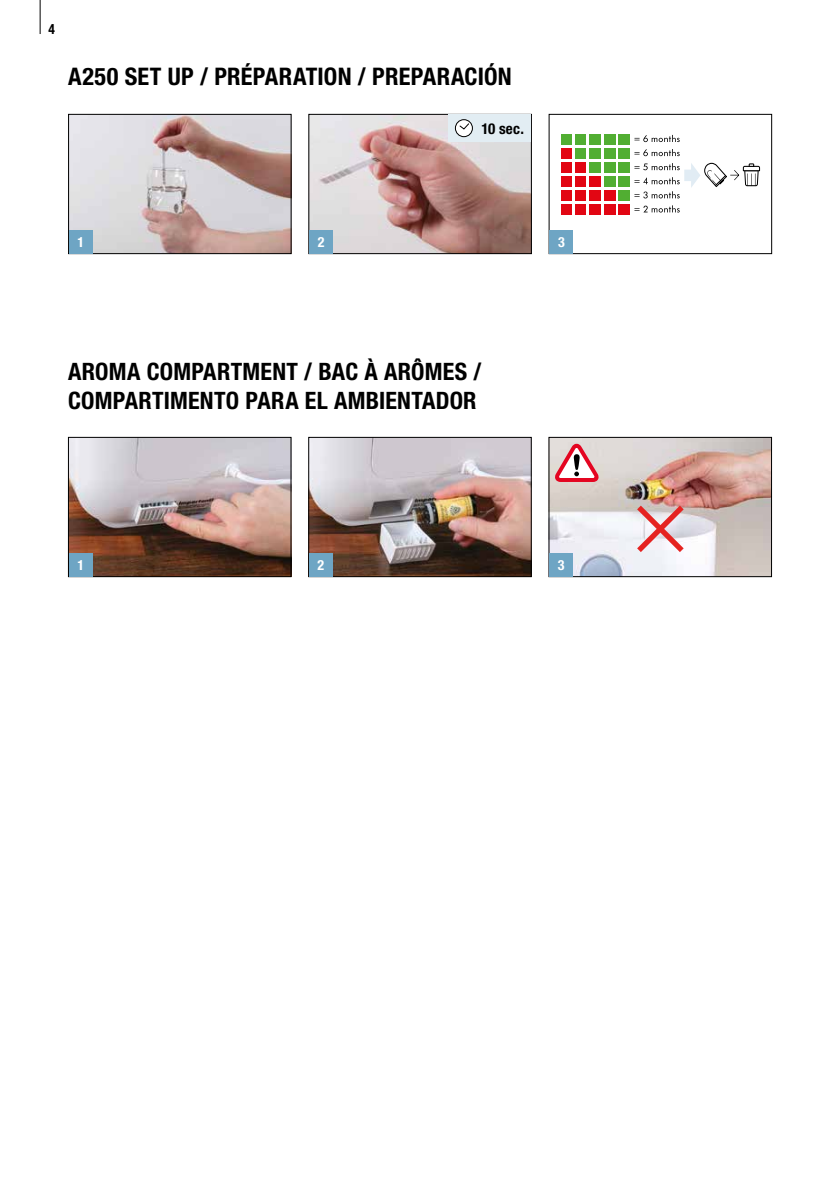
<style>
.page{position:relative;width:840px;height:1191px;background:#fff}
.page>*{position:absolute;margin:0;border:0;box-sizing:border-box;transform-origin:0 0}
.t1{font:700 condensed 24.2px "Helvetica Neue LTW1 G";letter-spacing:.01em;color:#000}
.t2{font:700 condensed 24px/29px "Helvetica Neue LTW1 G";letter-spacing:.01em;color:#000}
.t3{font:700 condensed 15px "Helvetica Neue LTW1 G";color:#000}
.t4{font:700 condensed 14px "Helvetica Neue LTW1 G";color:#fff}
.t5{font:700 condensed 14px "Helvetica Neue LTW1 G";color:#000;scale:.96 1}
</style>
<div class="page">
<hr style="left:40px;top:0;width:1px;height:34px;background:#000">
<img style="left:310px;top:439px;width:219px;height:136px">
<div style="left:308px;top:437px;width:223px;height:140px;border:1px solid #000"></div>
<img style="left:310px;top:116px;width:219px;height:136px">
<div style="left:308px;top:114px;width:223px;height:140px;border:1px solid #000"></div>
<div style="left:561px;top:148px;width:11px;height:11px;background:#e20613"></div>
<div style="left:575px;top:148px;width:11px;height:11px;background:#51ae32"></div>
<div style="left:589px;top:148px;width:11px;height:11px;background:#51ae32"></div>
<div style="left:603px;top:148px;width:11px;height:11px;background:#51ae32"></div>
<div style="left:618px;top:148px;width:11px;height:11px;background:#51ae32"></div>
<div style="left:561px;top:134px;width:11px;height:11px;background:#51ae32"></div>
<div style="left:575px;top:134px;width:11px;height:11px;background:#51ae32"></div>
<div style="left:589px;top:134px;width:11px;height:11px;background:#51ae32"></div>
<div style="left:603px;top:134px;width:11px;height:11px;background:#51ae32"></div>
<div style="left:618px;top:134px;width:11px;height:11px;background:#51ae32"></div>
<div style="left:561px;top:162px;width:11px;height:11px;background:#e20613"></div>
<div style="left:575px;top:162px;width:11px;height:11px;background:#e20613"></div>
<div style="left:589px;top:162px;width:11px;height:11px;background:#51ae32"></div>
<div style="left:603px;top:162px;width:11px;height:11px;background:#51ae32"></div>
<div style="left:618px;top:162px;width:11px;height:11px;background:#51ae32"></div>
<div style="left:561px;top:176px;width:11px;height:11px;background:#e20613"></div>
<div style="left:575px;top:176px;width:11px;height:11px;background:#e20613"></div>
<div style="left:589px;top:176px;width:11px;height:11px;background:#e20613"></div>
<div style="left:603px;top:176px;width:11px;height:11px;background:#51ae32"></div>
<div style="left:618px;top:176px;width:11px;height:11px;background:#51ae32"></div>
<div style="left:561px;top:190px;width:11px;height:11px;background:#e20613"></div>
<div style="left:575px;top:190px;width:11px;height:11px;background:#e20613"></div>
<div style="left:589px;top:190px;width:11px;height:11px;background:#e20613"></div>
<div style="left:603px;top:190px;width:11px;height:11px;background:#e20613"></div>
<div style="left:618px;top:190px;width:11px;height:11px;background:#51ae32"></div>
<div style="left:561px;top:204px;width:11px;height:11px;background:#e20613"></div>
<div style="left:575px;top:204px;width:11px;height:11px;background:#e20613"></div>
<div style="left:589px;top:204px;width:11px;height:11px;background:#e20613"></div>
<div style="left:603px;top:204px;width:11px;height:11px;background:#e20613"></div>
<div style="left:618px;top:204px;width:11px;height:11px;background:#e20613"></div>
<svg style="left:634px;top:135px;width:45px;height:7px"></svg>
<svg style="left:634px;top:149px;width:45px;height:7px"></svg>
<svg style="left:634px;top:205px;width:45px;height:7px"></svg>
<svg style="left:634px;top:163px;width:125px;height:35px"></svg>
<div style="left:548px;top:114px;width:223px;height:140px;border:1px solid #000"></div>
<img style="left:70px;top:439px;width:219px;height:136px">
<div style="left:68px;top:437px;width:223px;height:140px;border:1px solid #000"></div>
<img style="left:70px;top:116px;width:219px;height:136px">
<div style="left:68px;top:114px;width:223px;height:140px;border:1px solid #000"></div>
<div style="left:309px;top:553px;width:24px;height:23px;background:#6ea5c4"></div>
<div style="left:309px;top:230px;width:24px;height:23px;background:#6ea5c4"></div>
<div style="left:549px;top:230px;width:24px;height:23px;background:#6ea5c4"></div>
<div style="left:69px;top:553px;width:24px;height:23px;background:#6ea5c4"></div>
<div style="left:69px;top:230px;width:24px;height:23px;background:#6ea5c4"></div>
<div style="left:448px;top:115px;width:82px;height:27px;background:#e2edf3"></div>
<svg style="left:455px;top:120px;width:17px;height:17px"></svg>
<div style="left:454px;top:119px;width:18px;height:18px;border:1px solid #000;border-radius:50%"></div>
<svg style="left:458px;top:122px;width:11px;height:8px"></svg>
<img style="left:550px;top:439px;width:219px;height:136px">
<div style="left:548px;top:437px;width:223px;height:140px;border:1px solid #000"></div>
<div style="left:549px;top:553px;width:24px;height:23px;background:#6ea5c4"></div>
<svg style="left:554px;top:444px;width:44px;height:38px"></svg>
<svg style="left:636px;top:505px;width:47px;height:47px"></svg>
<p class="t5" style="left:48px;top:21px;width:8px">4</p>
<p class="t1" style="left:68px;top:62px;width:445px">A250 SET UP / PRÉPARATION / PREPARACIÓN</p>
<p class="t3" style="left:481px;top:119px;width:44px">10 sec.</p>
<p class="t4" style="left:77px;top:233px;width:8px">1</p>
<p class="t4" style="left:317px;top:233px;width:8px">2</p>
<p class="t4" style="left:557px;top:233px;width:8px">3</p>
<p class="t2" style="left:68px;top:357px;width:415px">AROMA COMPARTMENT / BAC À ARÔMES /<br>COMPARTIMENTO PARA EL AMBIENTADOR</p>
<p class="t4" style="left:77px;top:556px;width:8px">1</p>
<p class="t4" style="left:317px;top:556px;width:8px">2</p>
<p class="t4" style="left:557px;top:556px;width:8px">3</p>
</div>
